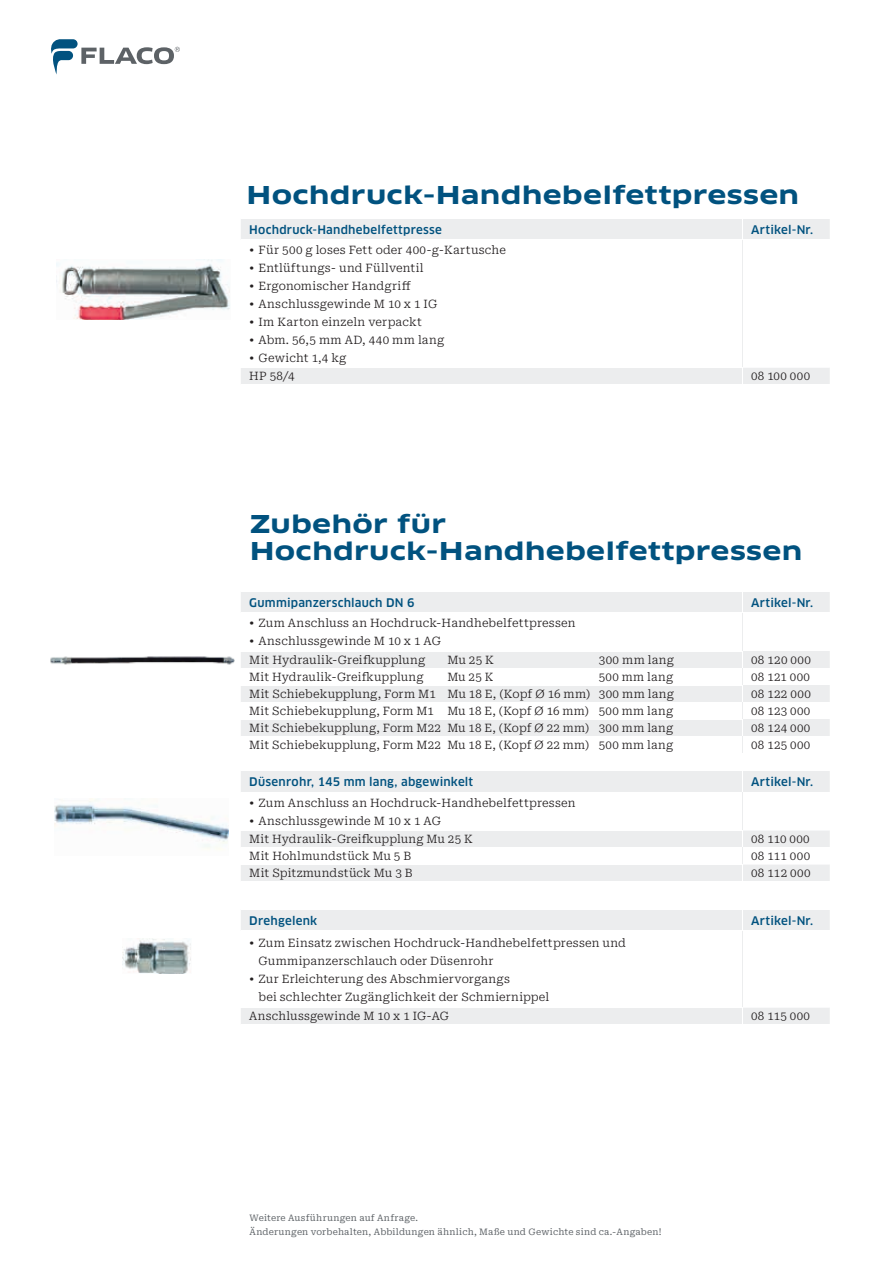
<style>
.page{position:relative;width:893px;height:1263px;background:#fff}
.page>*{position:absolute;margin:0;border:0;box-sizing:border-box;transform-origin:0 0}
.t1{font:700 24px/27px "Clan OT Extd";letter-spacing:.01em;color:#01527f}
.t2{font:300 11.7px/18.6px "Roboto Serif";letter-spacing:.02em;color:#231f20}
.t3{font:500 11.7px "Clan OT";letter-spacing:.02em;color:#01527f}
.t4{font:9px/13.5px "Roboto Serif";letter-spacing:.02em;color:#5d6266}
</style>
<div class="page">
<svg style="left:51px;top:39px;width:129px;height:36px"></svg>
<div style="left:241px;top:592px;width:589px;height:20px;background:#ecedee"></div>
<svg style="left:241px;top:651px;width:589px;height:85px;fill:#ecedee"></svg>
<svg style="left:742px;top:592px;width:1px;height:20px"></svg>
<hr style="left:241px;top:651px;width:502px;height:1px;background:#fff">
<hr style="left:241px;top:668px;width:502px;height:1px;background:#fff">
<hr style="left:743px;top:668px;width:87px;height:1px;background:#fff">
<hr style="left:241px;top:685px;width:502px;height:1px;background:#fff">
<hr style="left:241px;top:702px;width:502px;height:1px;background:#fff">
<hr style="left:743px;top:702px;width:87px;height:1px;background:#fff">
<hr style="left:241px;top:719px;width:502px;height:1px;background:#fff">
<hr style="left:742px;top:613px;width:1px;height:38px;background:#ecedee">
<svg style="left:742px;top:652px;width:1px;height:101px"></svg>
<svg style="left:241px;top:771px;width:589px;height:110px"></svg>
<svg style="left:241px;top:910px;width:589px;height:114px"></svg>
<hr style="left:241px;top:930px;width:502px;height:1px;background:#fff">
<hr style="left:743px;top:930px;width:87px;height:1px;background:#fff">
<hr style="left:241px;top:1007px;width:502px;height:1px;background:#fff">
<hr style="left:742px;top:931px;width:1px;height:76px;background:#ecedee">
<img style="left:50px;top:656px;width:185px;height:9px">
<img style="left:55px;top:799px;width:174px;height:51px">
<img style="left:123px;top:939px;width:68px;height:34px">
<div style="left:241px;top:219px;width:589px;height:165px;background:#ecedee"></div>
<svg style="left:241px;top:241px;width:589px;height:126px"></svg>
<svg style="left:742px;top:368px;width:1px;height:16px"></svg>
<svg style="left:742px;top:219px;width:1px;height:21px"></svg>
<hr style="left:241px;top:240px;width:502px;height:1px;background:#fff">
<hr style="left:743px;top:240px;width:87px;height:1px;background:#fff">
<hr style="left:241px;top:367px;width:502px;height:1px;background:#fff">
<hr style="left:742px;top:240px;width:1px;height:127px;background:#ecedee">
<img style="left:57px;top:259px;width:173px;height:60px">
<h1 class="t1" style="left:247px;top:182px;width:554px">Hochdruck-Handhebelfettpressen</h1>
<p class="t3" style="left:249px;top:223px;width:194px">Hochdruck-Handhebelfettpresse</p>
<p class="t3" style="left:751px;top:223px;width:64px">Artikel-Nr.</p>
<p class="t2" style="left:249px;top:240px;width:258px">• Für 500 g loses Fett oder 400-g-Kartusche</p>
<p class="t2" style="left:249px;top:258px;width:176px">• Entlüftungs- und Füllventil</p>
<p class="t2" style="left:249px;top:276px;width:163px">• Ergonomischer Handgriff</p>
<p class="t2" style="left:249px;top:294px;width:189px">• Anschlussgewinde M 10 x 1 IG</p>
<p class="t2" style="left:249px;top:312px;width:174px">• Im Karton einzeln verpackt</p>
<p class="t2" style="left:249px;top:330px;width:196px">• Abm. 56,5 mm AD, 440 mm lang</p>
<p class="t2" style="left:249px;top:348px;width:99px">• Gewicht 1,4 kg<br>HP 58/4</p>
<p class="t2" style="left:751px;top:366px;width:61px">08 100 000</p>
<h1 class="t1" style="left:250px;top:511px;width:554px">Zubehör für<br>Hochdruck-Handhebelfettpressen</h1>
<p class="t3" style="left:249px;top:595px;width:167px">Gummipanzerschlauch DN 6</p>
<p class="t3" style="left:751px;top:595px;width:64px">Artikel-Nr.</p>
<p class="t2" style="left:249px;top:613px;width:328px">• Zum Anschluss an Hochdruck-Handhebelfettpressen</p>
<p class="t2" style="left:249px;top:631px;width:193px">• Anschlussgewinde M 10 x 1 AG<br>Mit Hydraulik-Greifkupplung</p>
<p class="t2" style="left:447px;top:650px;width:48px">Mu 25 K</p>
<p class="t2" style="left:599px;top:650px;width:77px">300 mm lang</p>
<p class="t2" style="left:751px;top:650px;width:61px">08 120 000</p>
<p class="t2" style="left:249px;top:667px;width:176px">Mit Hydraulik-Greifkupplung</p>
<p class="t2" style="left:447px;top:667px;width:48px">Mu 25 K</p>
<p class="t2" style="left:599px;top:667px;width:76px">500 mm lang</p>
<p class="t2" style="left:751px;top:667px;width:60px">08 121 000</p>
<p class="t2" style="left:249px;top:684px;width:426px">Mit Schiebekupplung, Form M1 Mu 18 E, (Kopf Ø 16 mm) 300 mm lang</p>
<p class="t2" style="left:751px;top:684px;width:61px">08 122 000</p>
<p class="t2" style="left:249px;top:701px;width:426px">Mit Schiebekupplung, Form M1 Mu 18 E, (Kopf Ø 16 mm) 500 mm lang</p>
<p class="t2" style="left:751px;top:701px;width:61px">08 123 000</p>
<p class="t2" style="left:249px;top:718px;width:426px">Mit Schiebekupplung, Form M22 Mu 18 E, (Kopf Ø 22 mm) 300 mm lang</p>
<p class="t2" style="left:751px;top:718px;width:61px">08 124 000</p>
<p class="t2" style="left:249px;top:735px;width:426px">Mit Schiebekupplung, Form M22 Mu 18 E, (Kopf Ø 22 mm) 500 mm lang</p>
<p class="t2" style="left:751px;top:735px;width:61px">08 125 000</p>
<p class="t3" style="left:249px;top:775px;width:225px">Düsenrohr, 145 mm lang, abgewinkelt</p>
<p class="t3" style="left:751px;top:775px;width:64px">Artikel-Nr.</p>
<p class="t2" style="left:249px;top:792px;width:328px">• Zum Anschluss an Hochdruck-Handhebelfettpressen</p>
<p class="t2" style="left:249px;top:810px;width:225px">• Anschlussgewinde M 10 x 1 AG<br>Mit Hydraulik-Greifkupplung Mu 25 K</p>
<p class="t2" style="left:751px;top:829px;width:60px">08 110 000</p>
<p class="t2" style="left:249px;top:846px;width:163px">Mit Hohlmundstück Mu 5 B</p>
<p class="t2" style="left:751px;top:846px;width:61px">08 111 000</p>
<p class="t2" style="left:249px;top:863px;width:165px">Mit Spitzmundstück Mu 3 B</p>
<p class="t2" style="left:751px;top:863px;width:61px">08 112 000</p>
<p class="t3" style="left:249px;top:914px;width:69px">Drehgelenk</p>
<p class="t3" style="left:751px;top:914px;width:64px">Artikel-Nr.</p>
<p class="t2" style="left:259px;top:932px;width:369px;line-height:18px;text-indent:-9px">• Zum Einsatz zwischen Hochdruck-Handhebelfettpressen und<br>Gummipanzerschlauch oder Düsenrohr</p>
<p class="t2" style="left:259px;top:968px;width:292px;line-height:18px;text-indent:-9px">• Zur Erleichterung des Abschmiervorgangs<br>bei schlechter Zugänglichkeit der Schmiernippel</p>
<p class="t2" style="left:249px;top:1006px;width:201px">Anschlussgewinde M 10 x 1 IG-AG</p>
<p class="t2" style="left:751px;top:1006px;width:60px">08 115 000</p>
<p class="t4" style="left:249px;top:1210px;width:414px">Weitere Ausführungen auf Anfrage.<br>Änderungen vorbehalten, Abbildungen ähnlich, Maße und Gewichte sind ca.-Angaben!</p>
</div>
